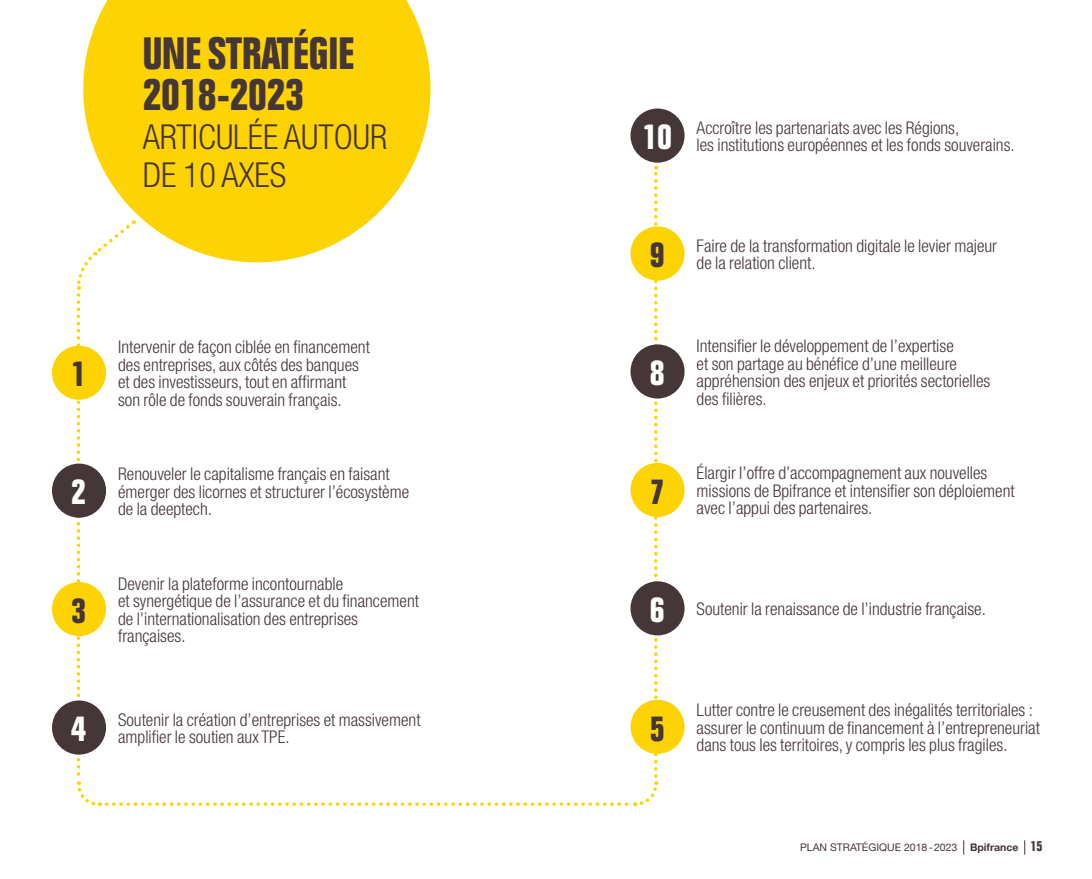
<style>
.page{position:relative;width:1092px;height:879px;background:#fff}
.page>*{position:absolute;margin:0;border:0;box-sizing:border-box;transform-origin:0 0}
.t1{font:700 condensed 44.27px/40.8px "Folio";letter-spacing:-.01em;color:#453638}
.t2{font:700 condensed 35px "Folio";color:#fff}
.t3{font:700 condensed 35px "Folio";color:#453638}
.t4{font:300 condensed 34.48px/38.5px "Helvetica Neue";color:#453638}
.t5{font:300 condensed 17.5px/17.5px "Helvetica Neue";color:#453638}
.t6{font:10.5px "Helvetica Neue";color:#453638}
.s1{font-weight:700}
.s2{font-family:"Folio";font-weight:700;font-stretch:condensed;font-size:14px}
</style>
<div class="page">
<svg style="left:83px;top:0;width:347px;height:262px;background:#fed826"></svg>
<svg style="left:76px;top:220px;width:58px;height:69px"></svg>
<svg style="left:75px;top:295px;width:25px;height:511px"></svg>
<svg style="left:106px;top:781px;width:553px;height:25px"></svg>
<svg style="left:654px;top:166px;width:3px;height:609px"></svg>
<div style="left:52px;top:345px;width:54px;height:54px;background:#fed304;border-radius:50%"></div>
<div style="left:630px;top:226px;width:54px;height:54px;background:#fed304;border-radius:50%"></div>
<div style="left:630px;top:108px;width:54px;height:54px;background:#453638;border-radius:50%"></div>
<div style="left:52px;top:463px;width:54px;height:54px;background:#453638;border-radius:50%"></div>
<div style="left:630px;top:344px;width:54px;height:54px;background:#453638;border-radius:50%"></div>
<div style="left:52px;top:581px;width:54px;height:54px;background:#fed304;border-radius:50%"></div>
<div style="left:630px;top:462px;width:54px;height:54px;background:#fed304;border-radius:50%"></div>
<div style="left:52px;top:700px;width:54px;height:54px;background:#453638;border-radius:50%"></div>
<div style="left:630px;top:581px;width:54px;height:54px;background:#453638;border-radius:50%"></div>
<div style="left:630px;top:699px;width:54px;height:54px;background:#fed304;border-radius:50%"></div>
<svg style="left:963px;top:840px;width:1px;height:14px"></svg>
<svg style="left:1024px;top:840px;width:1px;height:14px"></svg>
<h1 class="t1" style="left:143px;top:34px;width:213px">UNE STRATÉGIE<br>2018-2023</h1>
<h3 class="t4" style="left:143px;top:117px;width:246px">ARTICULÉE AUTOUR<br>DE 10 AXES</h3>
<h2 class="t2" style="left:642px;top:117px;width:31px">10</h2>
<p class="t5" style="left:696px;top:119px;width:319px">Accroître les partenariats avec les Régions,<br>les institutions européennes et les fonds souverains.</p>
<h2 class="t3" style="left:649px;top:235px;width:16px">9</h2>
<p class="t5" style="left:696px;top:236px;width:302px">Faire de la transformation digitale le levier majeur de la relation client.</p>
<h2 class="t3" style="left:71px;top:354px;width:16px">1</h2>
<p class="t5" style="left:118px;top:338px;width:253px">Intervenir de façon ciblée en financement des entreprises, aux côtés des banques et des investisseurs, tout en affirmant son rôle de fonds souverain français.</p>
<h2 class="t2" style="left:649px;top:353px;width:16px">8</h2>
<p class="t5" style="left:696px;top:337px;width:295px">Intensifier le développement de l’expertise<br>et son partage au bénéfice d’une meilleure appréhension des enjeux et priorités sectorielles des filières.</p>
<h2 class="t2" style="left:71px;top:472px;width:16px">2</h2>
<p class="t5" style="left:118px;top:464px;width:292px">Renouveler le capitalisme français en faisant émerger des licornes et structurer l’écosystème de la deeptech.</p>
<h2 class="t3" style="left:649px;top:471px;width:16px">7</h2>
<p class="t5" style="left:696px;top:464px;width:319px">Élargir l’offre d’accompagnement aux nouvelles missions de Bpifrance et intensifier son déploiement avec l’appui des partenaires.</p>
<h2 class="t3" style="left:71px;top:590px;width:16px">3</h2>
<p class="t5" style="left:118px;top:574px;width:302px">Devenir la plateforme incontournable<br>et synergétique de l’assurance et du financement de l’internationalisation des entreprises françaises.</p>
<h2 class="t2" style="left:649px;top:590px;width:16px">6</h2>
<p class="t5" style="left:696px;top:600px;width:291px">Soutenir la renaissance de l’industrie française.</p>
<h2 class="t2" style="left:71px;top:709px;width:16px">4</h2>
<p class="t5" style="left:118px;top:710px;width:304px">Soutenir la création d’entreprises et massivement amplifier le soutien aux TPE.</p>
<h2 class="t3" style="left:649px;top:708px;width:16px">5</h2>
<p class="t5" style="left:696px;top:700px;width:345px">Lutter contre le creusement des inégalités territoriales : assurer le continuum de financement à l’entrepreneuriat dans tous les territoires, y compris les plus fragiles.</p>
<p class="t6" style="left:800px;top:839px;width:244px">PLAN STRATÉGIQUE 2018-2023 <span class="s1">Bpifrance</span> <span class="s2">15</span></p>
</div>
